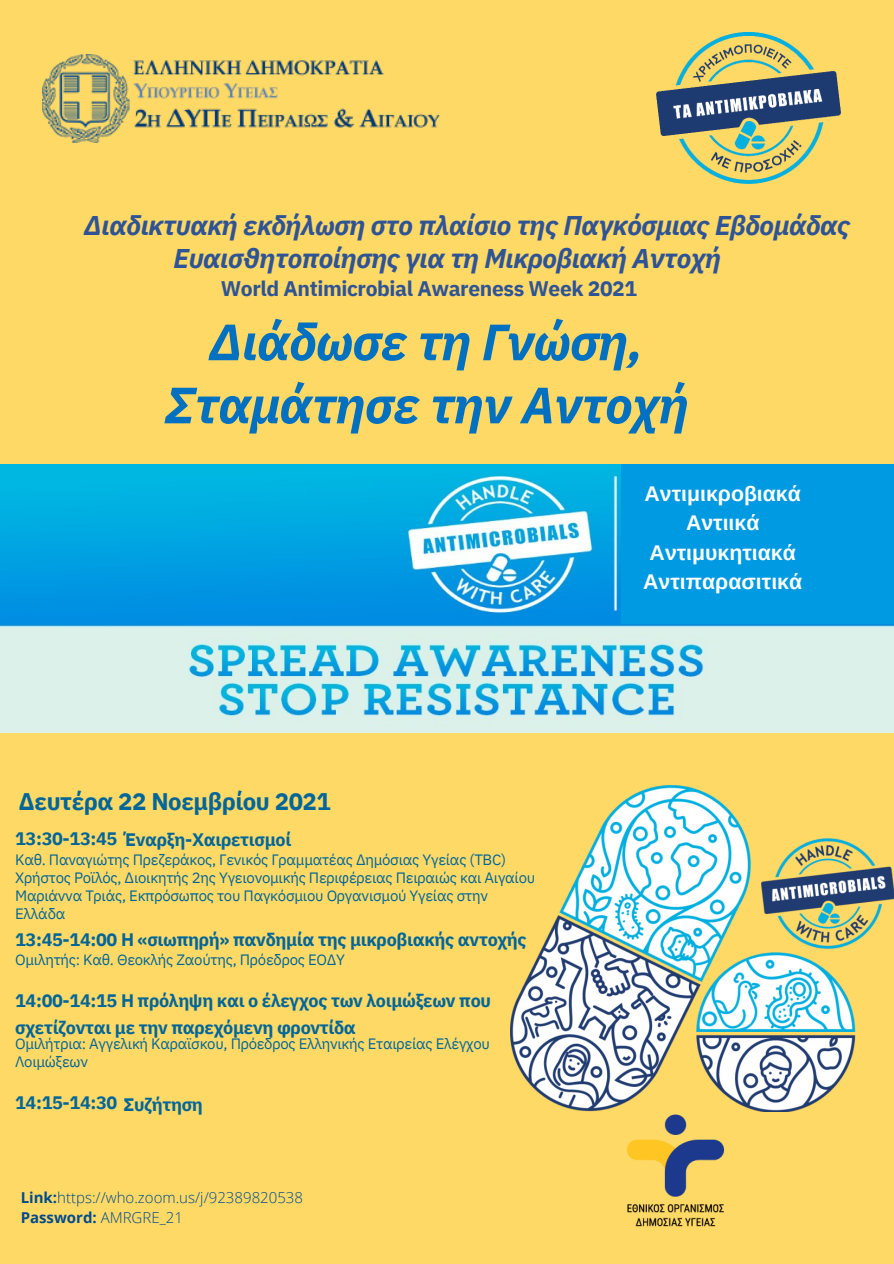
<style>
.page{position:relative;width:894px;height:1264px;background:#fff}
.page>*{position:absolute;margin:0;border:0;box-sizing:border-box;transform-origin:0 0}
.t1{font:italic 700 51px "IBM Plex Sans";letter-spacing:-.02em;color:#0070c0}
.t2{font:italic 700 27px/32.7px "IBM Plex Sans";letter-spacing:-.02em;color:#2f5496}
.t3{font:700 24px "IBM Plex Sans";letter-spacing:-.02em;color:#069}
.t4{font:700 21.3px "Arimo";color:#fefefe}
.t5{font:700 21px "IBM Plex Sans";letter-spacing:-.02em;color:#2f5496}
.t6{font:700 18px "IBM Plex Sans";letter-spacing:-.02em;color:#069}
.t7{font:15px/18px "IBM Plex Sans";letter-spacing:-.02em;color:#069}
.t8{font:300 15px "Open Sans";color:#014b8d}
.t9{font:700 15px "Open Sans";color:#014b8d}
.s1{font-weight:700}
.s2{font-weight:300}
</style>
<div class="page">
<div style="left:0;top:0;width:893px;height:1263px;background:#ffd966"></div>
<img style="left:42px;top:55px;width:398px;height:87px">
<img style="left:627px;top:1114px;width:97px;height:113px">
<img style="left:0;top:464px;width:893px;height:268px">
<img style="left:656px;top:32px;width:184px;height:151px">
<img style="left:510px;top:785px;width:383px;height:326px">
<div style="left:621px;top:464px;width:272px;height:160px;background:#009ae2"></div>
<p class="t2" style="left:173px;top:209px;width:678px;text-indent:-90px">Διαδικτυακή εκδήλωση στο πλαίσιο της Παγκόσμιας Εβδομάδας<br>Ευαισθητοποίησης για τη Μικροβιακή Αντοχή</p>
<p class="t5" style="left:221px;top:274px;width:418px">World Antimicrobial Awareness Week 2021</p>
<p class="t1" style="left:209px;top:308px;width:436px">Διάδωσε τη Γνώση,</p>
<p class="t1" style="left:165px;top:371px;width:525px">Σταμάτησε την Αντοχή</p>
<p class="t3" style="left:19px;top:785px;width:314px">Δευτέρα 22 Νοεμβρίου 2021</p>
<p class="t6" style="left:15px;top:828px;width:277px">13:30-13:45 Έναρξη-Χαιρετισμοί</p>
<p class="t7" style="left:15px;top:850px;width:492px">Καθ. Παναγιώτης Πρεζεράκος, Γενικός Γραμματέας Δημόσιας Υγείας (TBC)</p>
<p class="t7" style="left:15px;top:868px;width:521px">Χρήστος Ροϊλός, Διοικητής 2ης Υγειονομικής Περιφέρειας Πειραιώς και Αιγαίου<br>Μαριάννα Τριάς, Εκπρόσωπος του Παγκόσμιου Οργανισμού Υγείας στην<br>Ελλάδα</p>
<p class="t6" style="left:15px;top:927px;width:513px">13:45-14:00 Η «σιωπηρή» πανδημία της μικροβιακής αντοχής</p>
<p class="t7" style="left:15px;top:950px;width:331px">Ομιλητής: Καθ. Θεοκλής Ζαούτης, Πρόεδρος ΕΟΔΥ</p>
<p class="t6" style="left:15px;top:988px;width:477px">14:00-14:15 Η πρόληψη και ο έλεγχος των λοιμώξεων που</p>
<p class="t6" style="left:15px;top:1015px;width:342px">σχετίζονται με την παρεχόμενη φροντίδα</p>
<p class="t7" style="left:15px;top:1034px;width:476px">Ομιλήτρια: Αγγελική Καραϊσκου, Πρόεδρος Ελληνικής Εταιρείας Ελέγχου<br>Λοιμώξεων</p>
<p class="t6" style="left:15px;top:1090px;width:189px">14:15-14:30 Συζήτηση</p>
<p class="t8" style="left:21px;top:1186px;width:284px"><span class="s1">Link:</span>https://who.zoom.us/j/92389820538</p>
<p class="t9" style="left:21px;top:1207px;width:164px">Password: <span class="s2">AMRGRE_21</span></p>
<p class="t4" style="left:644px;top:481px;width:158px">Αντιμικροβιακά</p>
<p class="t4" style="left:685px;top:511px;width:75px">Αντιικά</p>
<p class="t4" style="left:649px;top:540px;width:147px">Αντιμυκητιακά</p>
<p class="t4" style="left:643px;top:569px;width:160px">Αντιπαρασιτικά</p>
</div>
